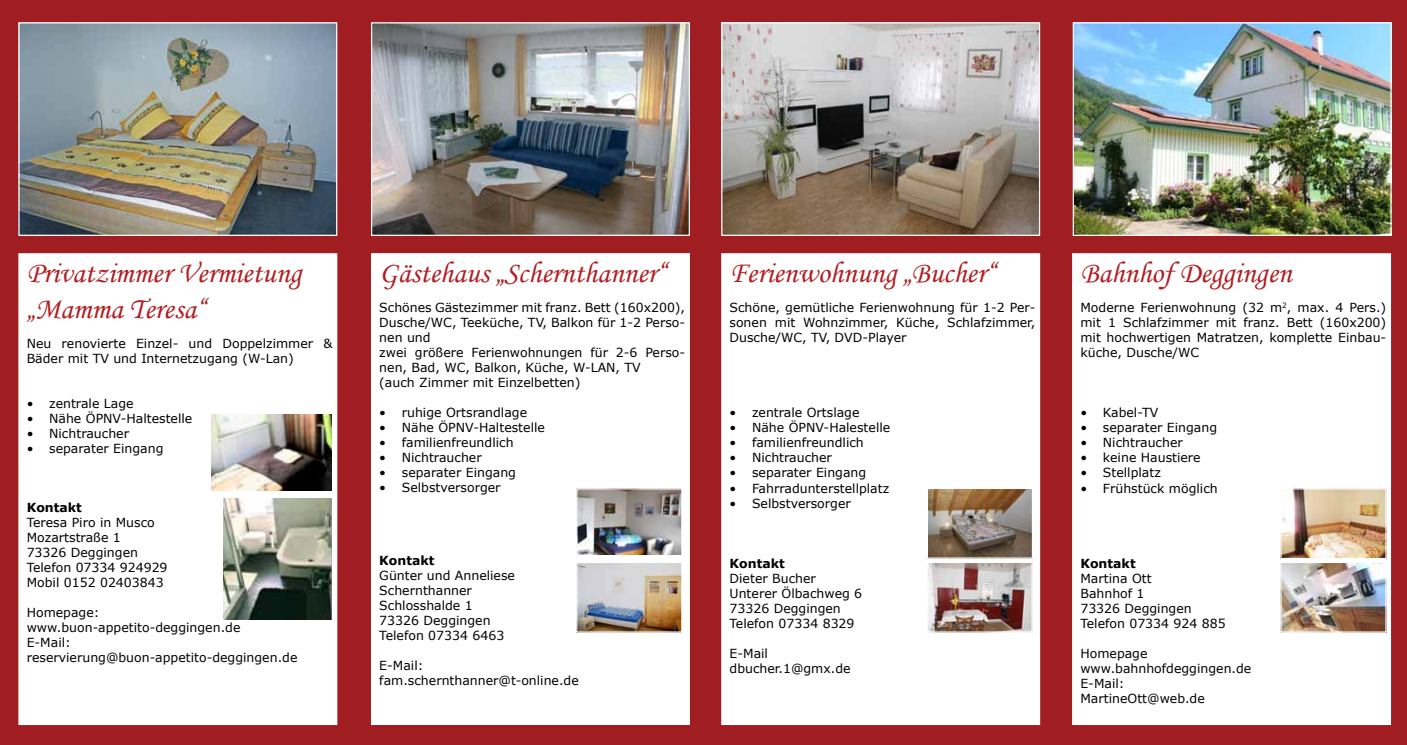
<style>
.page{position:relative;width:1407px;height:745px;background:#fff}
.page>*{position:absolute;margin:0;border:0;box-sizing:border-box;transform-origin:0 0}
.t1{font:30px/36px "Monotype Corsiva";color:#b01f23}
.t2{font:12.5px/15px "Verdana";color:#000}
.t3{font:700 12.5px "Verdana";color:#000}
</style>
<div class="page">
<div style="left:0;top:0;width:1407px;height:744px;background:#a01e21"></div>
<img style="left:20px;top:24px;width:315px;height:210px">
<div style="left:18px;top:22px;width:319px;height:214px;border:1px solid #fff"></div>
<img style="left:373px;top:24px;width:315px;height:210px">
<div style="left:371px;top:22px;width:319px;height:214px;border:1px solid #fff"></div>
<div style="left:1072px;top:254px;width:318px;height:470px;background:#fff"></div>
<div style="left:1072px;top:253px;width:319px;height:471px;border:1px solid #fff"></div>
<img style="left:1074px;top:24px;width:315px;height:210px">
<div style="left:1072px;top:22px;width:319px;height:214px;border:1px solid #fff"></div>
<img style="left:1282px;top:490px;width:102px;height:67px">
<div style="left:1280px;top:488px;width:106px;height:71px;border:1px solid #fff"></div>
<img style="left:1282px;top:563px;width:102px;height:67px">
<div style="left:1280px;top:561px;width:106px;height:71px;border:1px solid #fff"></div>
<img style="left:723px;top:24px;width:315px;height:210px">
<div style="left:721px;top:22px;width:319px;height:214px;border:1px solid #fff"></div>
<div style="left:722px;top:254px;width:317px;height:470px;background:#fff"></div>
<div style="left:721px;top:253px;width:319px;height:471px;border:1px solid #fff"></div>
<img style="left:929px;top:489px;width:102px;height:67px">
<div style="left:927px;top:487px;width:106px;height:71px;border:1px solid #fff"></div>
<img style="left:928px;top:563px;width:103px;height:67px">
<div style="left:926px;top:561px;width:107px;height:71px;border:1px solid #fff"></div>
<div style="left:372px;top:253px;width:317px;height:470px;background:#fff"></div>
<div style="left:371px;top:253px;width:319px;height:471px;border:1px solid #fff"></div>
<div style="left:19px;top:254px;width:318px;height:470px;background:#fff"></div>
<div style="left:18px;top:253px;width:319px;height:471px;border:1px solid #fff"></div>
<img style="left:212px;top:414px;width:119px;height:76px">
<img style="left:224px;top:498px;width:107px;height:121px">
<svg style="left:578px;top:553px;width:102px;height:2px"></svg>
<img style="left:578px;top:490px;width:102px;height:63px">
<div style="left:576px;top:488px;width:106px;height:71px;border:1px solid #fff"></div>
<img style="left:578px;top:563px;width:102px;height:67px">
<div style="left:576px;top:561px;width:106px;height:71px;border:1px solid #fff"></div>
<h1 class="t1" style="left:27px;top:255px;width:276px">Privatzimmer Vermietung „Mamma Teresa“</h1>
<p class="t2" style="left:27px;top:336px;width:307px">Neu renovierte Einzel- und Doppelzimmer &amp;<br>Bäder mit TV und Internetzugang (W-Lan)</p>
<p class="t2" style="left:27px;top:396px;width:108px">• zentrale Lage</p>
<p class="t2" style="left:27px;top:411px;width:167px">• Nähe ÖPNV-Haltestelle</p>
<p class="t2" style="left:27px;top:426px;width:104px">• Nichtraucher</p>
<p class="t2" style="left:27px;top:441px;width:138px">• separater Eingang</p>
<p class="t3" style="left:27px;top:498px;width:57px">Kontakt</p>
<p class="t2" style="left:27px;top:514px;width:142px">Teresa Piro in Musco<br>Mozartstraße 1<br>73326 Deggingen<br>Telefon 07334 924929<br>Mobil 0152 02403843</p>
<p class="t2" style="left:27px;top:604px;width:272px">Homepage: www.buon-appetito-deggingen.de<br>E-Mail: reservierung@buon-appetito-deggingen.de</p>
<h1 class="t1" style="left:379px;top:255px;width:289px">Gästehaus „Schernthanner“</h1>
<p class="t2" style="left:379px;top:300px;width:307px">Schönes Gästezimmer mit franz. Bett (160x200), Dusche/WC, Teeküche, TV, Balkon für 1-2 Perso&shy;nen und<br>zwei größere Ferienwohnungen für 2-6 Perso&shy;nen, Bad, WC, Balkon, Küche, W-LAN, TV<br>(auch Zimmer mit Einzelbetten)</p>
<p class="t2" style="left:379px;top:405px;width:149px">• ruhige Ortsrandlage</p>
<p class="t2" style="left:379px;top:420px;width:167px">• Nähe ÖPNV-Haltestelle</p>
<p class="t2" style="left:379px;top:435px;width:136px">• familienfreundlich</p>
<p class="t2" style="left:379px;top:450px;width:104px">• Nichtraucher</p>
<p class="t2" style="left:379px;top:465px;width:138px">• separater Eingang</p>
<p class="t2" style="left:379px;top:480px;width:123px">• Selbstversorger</p>
<p class="t3" style="left:379px;top:550px;width:57px">Kontakt</p>
<p class="t2" style="left:379px;top:567px;width:137px">Günter und Anneliese<br>Schernthanner<br>Schlosshalde 1<br>73326 Deggingen<br>Telefon 07334 6463</p>
<p class="t2" style="left:379px;top:657px;width:201px">E-Mail: fam.schernthanner@t-online.de</p>
<h1 class="t1" style="left:729px;top:255px;width:268px">Ferienwohnung „Bucher“</h1>
<p class="t2" style="left:729px;top:300px;width:307px;text-align:justify">Schöne, gemütliche Ferienwohnung für 1-2 Per&shy;sonen mit Wohnzimmer, Küche, Schlafzimmer, Dusche/WC, TV, DVD-Player</p>
<p class="t2" style="left:729px;top:405px;width:131px">• zentrale Ortslage</p>
<p class="t2" style="left:729px;top:420px;width:162px">• Nähe ÖPNV-Halestelle</p>
<p class="t2" style="left:729px;top:435px;width:136px">• familienfreundlich</p>
<p class="t2" style="left:729px;top:450px;width:104px">• Nichtraucher</p>
<p class="t2" style="left:729px;top:465px;width:138px">• separater Eingang</p>
<p class="t2" style="left:729px;top:480px;width:161px">• Fahrradunterstellplatz</p>
<p class="t2" style="left:729px;top:495px;width:123px">• Selbstversorger</p>
<p class="t3" style="left:729px;top:554px;width:57px">Kontakt</p>
<p class="t2" style="left:729px;top:570px;width:134px">Dieter Bucher<br>Unterer Ölbachweg 6<br>73326 Deggingen<br>Telefon 07334 8329</p>
<p class="t2" style="left:729px;top:645px;width:123px">E-Mail dbucher.1@gmx.de</p>
<h1 class="t1" style="left:1080px;top:255px;width:213px">Bahnhof Deggingen</h1>
<p class="t2" style="left:1080px;top:300px;width:307px;text-align:justify">Moderne Ferienwohnung (32 m<sup>2</sup>, max. 4 Pers.) mit 1 Schlafzimmer mit franz. Bett (160x200) mit hochwertigen Matratzen, komplette Einbau&shy;küche, Dusche/WC</p>
<p class="t2" style="left:1080px;top:405px;width:79px">• Kabel-TV</p>
<p class="t2" style="left:1080px;top:420px;width:138px">• separater Eingang</p>
<p class="t2" style="left:1080px;top:435px;width:104px">• Nichtraucher</p>
<p class="t2" style="left:1080px;top:450px;width:122px">• keine Haustiere</p>
<p class="t2" style="left:1080px;top:465px;width:82px">• Stellplatz</p>
<p class="t2" style="left:1080px;top:480px;width:139px">• Frühstück möglich</p>
<p class="t3" style="left:1080px;top:554px;width:57px">Kontakt</p>
<p class="t2" style="left:1080px;top:570px;width:147px">Martina Ott<br>Bahnhof 1<br>73326 Deggingen<br>Telefon 07334 924 885</p>
<p class="t2" style="left:1080px;top:645px;width:172px">Homepage www.bahnhofdeggingen.de<br>E-Mail:<br>MartineOtt@web.de</p>
</div>
